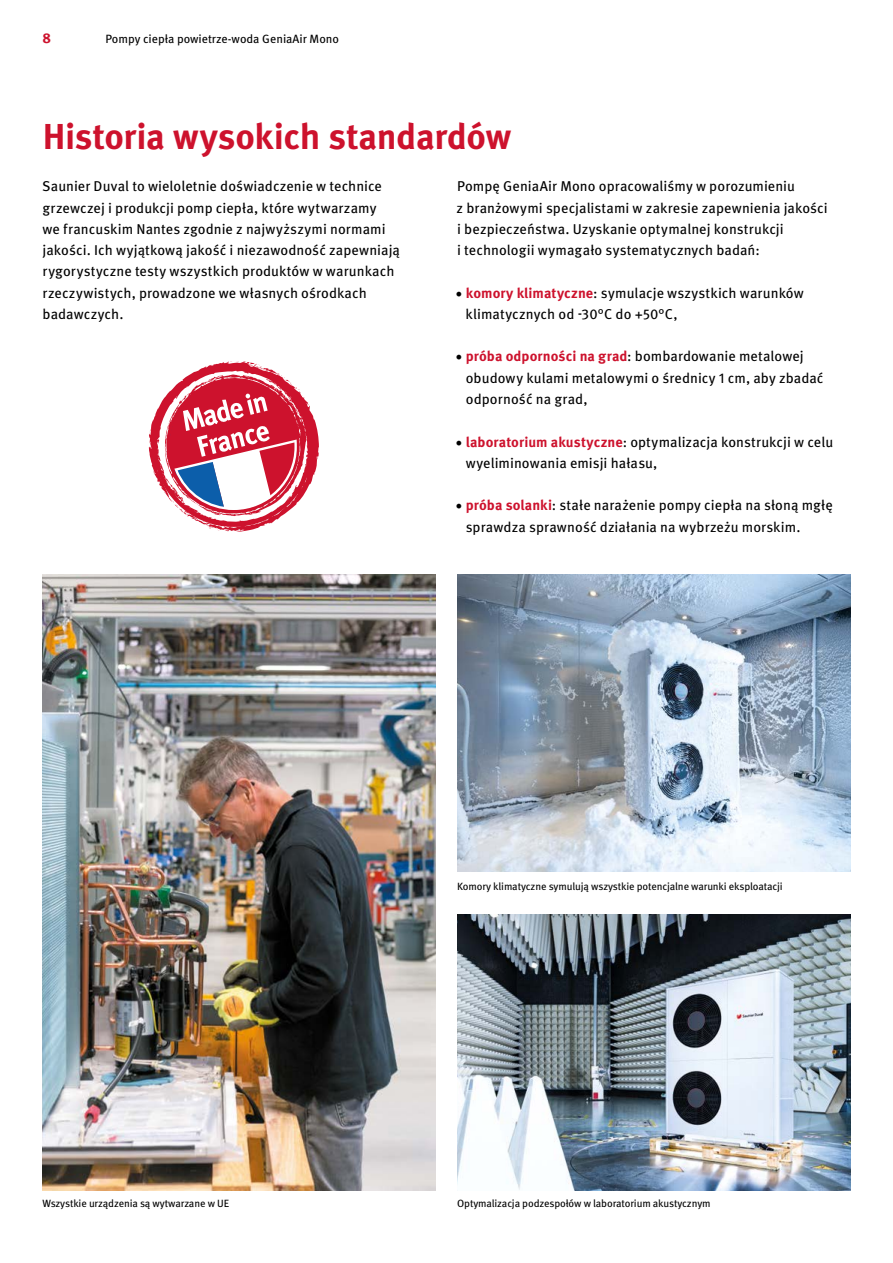
<style>
.page{position:relative;width:893px;height:1263px;background:#fff}
.page>*{position:absolute;margin:0;border:0;box-sizing:border-box;transform-origin:0 0}
.t1{font:700 36px "Meta Pro";letter-spacing:-.01em;color:#cd122d}
.t2{font:14.25px/21.3px "Meta Pro";letter-spacing:.005em;color:#000}
.t3{font:700 14.25px "Meta Pro";color:#cd122d}
.t4{font:12px "Meta Pro";color:#000}
.t5{font:10.5px "Meta Pro";letter-spacing:-.01em;color:#000}
.s1{font-family:"Minion Pro";font-size:18px}
.s2{font-weight:700;color:#cd122d}
</style>
<div class="page">
<img style="left:43px;top:574px;width:392px;height:617px">
<img style="left:458px;top:574px;width:392px;height:298px">
<img style="left:458px;top:914px;width:392px;height:277px">
<svg style="left:149px;top:361px;width:170px;height:171px"></svg>
<p class="t3" style="left:43px;top:26px;width:10px">8</p>
<p class="t4" style="left:105px;top:29px;width:235px">Pompy ciepła powietrze-woda GeniaAir Mono</p>
<h1 class="t1" style="left:43px;top:108px;width:470px">Historia wysokich standardów</h1>
<p class="t2" style="left:42px;top:175px;width:359px">Saunier Duval to wieloletnie doświadczenie w technice grzewczej i produkcji pomp ciepła, które wytwarzamy<br>we francuskim Nantes zgodnie z najwyższymi normami jakości. Ich wyjątkową jakość i niezawodność zapewniają rygorystyczne testy wszystkich produktów w warunkach rzeczywistych, prowadzone we własnych ośrodkach badawczych.</p>
<p class="t2" style="left:457px;top:175px;width:373px">Pompę GeniaAir Mono opracowaliśmy w porozumieniu<br>z branżowymi specjalistami w zakresie zapewnienia jakości i bezpieczeństwa. Uzyskanie optymalnej konstrukcji<br>i technologii wymagało systematycznych badań:</p>
<p class="t2" style="left:466px;top:281px;width:340px;text-indent:-10px"><span class="s1">•</span> <span class="s2">komory klimatyczne</span>: symulacje wszystkich warunków klimatycznych od -30°C do +50°C,</p>
<p class="t2" style="left:466px;top:345px;width:359px;text-indent:-10px"><span class="s1">•</span> <span class="s2">próba odporności na grad</span>: bombardowanie metalowej obudowy kulami metalowymi o średnicy 1 cm, aby zbadać odporność na grad,</p>
<p class="t2" style="left:466px;top:430px;width:369px;text-indent:-10px"><span class="s1">•</span> <span class="s2">laboratorium akustyczne</span>: optymalizacja konstrukcji w celu wyeliminowania emisji hałasu,</p>
<p class="t2" style="left:466px;top:494px;width:369px;text-indent:-10px"><span class="s1">•</span> <span class="s2">próba solanki</span>: stałe narażenie pompy ciepła na słoną mgłę sprawdza sprawność działania na wybrzeżu morskim.</p>
<p class="t5" style="left:43px;top:1195px;width:188px">Wszystkie urządzenia są wytwarzane w UE</p>
<p class="t5" style="left:457px;top:879px;width:327px">Komory klimatyczne symulują wszystkie potencjalne warunki eksploatacji</p>
<p class="t5" style="left:457px;top:1195px;width:255px">Optymalizacja podzespołów w laboratorium akustycznym</p>
</div>
